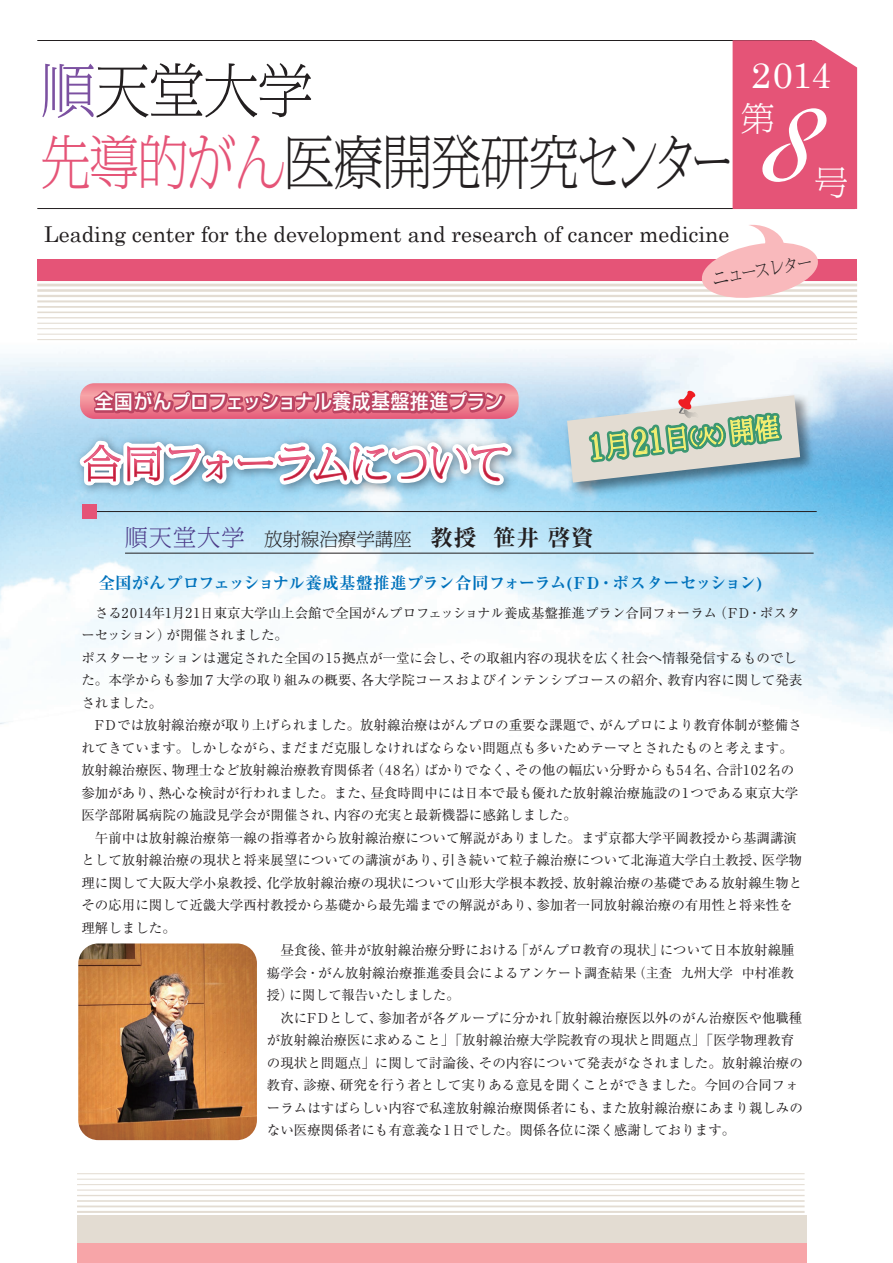
<style>
.page{position:relative;width:893px;height:1263px;background:#fff}
.page>*{position:absolute;margin:0;border:0;box-sizing:border-box;transform-origin:0 0}
.t1{font:224.1px "Bickham Script Pro";color:#fff}
.t2{font:300 57.45px/72.2px "M News M Pro";color:#231f20;scale:.95 1}
.t3{font:36px "Century";color:#fff}
.t4{font:300 33px "M News M Pro";color:#fff}
.t5{font:300 25.5px "M News M Pro";color:#f4ef71;scale:.91 1}
.t6{font:21.75px "Century";color:#231f20}
.t7{font:500 19.5px "Shin Go Pro";color:#fff;scale:.95 1}
.t8{font:300 18px "M News M Pro";letter-spacing:.025em;color:#231f20}
.t9{font:700 expanded 16.5px "Ryumin Pro";letter-spacing:.025em;color:#0072bc}
.t10{font:300 15.45px "M News M Pro";color:#231f20;scale:.9 1}
.t11{font:13.5px/22.5px "Ryumin Pro";color:#231f20}
.s1{color:#7c51a1}
.s2{color:#e55477}
.s3{font-size:19.05px}
.s4{font-size:31.95px}
.s5{font-size:19.2px}
.s6{font-size:22.5px;color:#4c3b89}
.s7{font-family:"Ryumin Pro";font-weight:700;font-stretch:expanded;font-size:22.65px}
</style>
<div class="page">
<img style="left:0;top:333px;width:893px;height:391px">
<div style="left:77px;top:1216px;width:729px;height:47px;background:#e3dcd2"></div>
<hr style="left:37px;top:284px;width:820px;height:2px;background:#e3dcd2">
<hr style="left:37px;top:289px;width:820px;height:3px;background:#e3dcd2">
<hr style="left:37px;top:295px;width:820px;height:2px;background:#e3dcd2">
<hr style="left:37px;top:300px;width:820px;height:2px;background:#e3dcd2">
<hr style="left:37px;top:306px;width:820px;height:2px;background:#e3dcd2">
<hr style="left:37px;top:312px;width:820px;height:1px;background:#e3dcd2">
<hr style="left:37px;top:317px;width:820px;height:1px;background:#e3dcd2">
<hr style="left:37px;top:323px;width:820px;height:1px;background:#e3dcd2">
<hr style="left:37px;top:328px;width:820px;height:1px;background:#e3dcd2">
<hr style="left:37px;top:334px;width:820px;height:1px;background:#e3dcd2">
<hr style="left:37px;top:339px;width:820px;height:1px;background:#e3dcd2">
<hr style="left:77px;top:1211px;width:728px;height:2px;background:#e3dcd2">
<hr style="left:77px;top:1205px;width:728px;height:2px;background:#e3dcd2">
<hr style="left:77px;top:1200px;width:728px;height:2px;background:#e3dcd2">
<hr style="left:77px;top:1195px;width:728px;height:1px;background:#e3dcd2">
<hr style="left:77px;top:1189px;width:728px;height:1px;background:#e3dcd2">
<hr style="left:77px;top:1184px;width:728px;height:1px;background:#e3dcd2">
<hr style="left:77px;top:1179px;width:728px;height:1px;background:#e3dcd2">
<hr style="left:77px;top:1173px;width:728px;height:1px;background:#e3dcd2">
<hr style="left:37px;top:40px;width:775px;height:1px;background:#231f20">
<hr style="left:37px;top:208px;width:818px;height:1px;background:#231f20">
<div style="left:733px;top:40px;width:124px;height:169px;background:#e55477"></div>
<div style="left:37px;top:259px;width:820px;height:22px;background:#e55477"></div>
<div style="left:77px;top:1243px;width:729px;height:20px;background:#f7a5a8"></div>
<img style="left:78px;top:943px;width:179px;height:197px">
<svg style="left:699px;top:224px;width:121px;height:77px"></svg>
<hr style="left:97px;top:511px;width:720px;height:1px;background:#231f20">
<hr style="left:125px;top:553px;width:689px;height:1px;background:#231f20">
<img style="left:800px;top:389px;width:21px;height:115px">
<svg style="left:72px;top:333px;width:728px;height:391px"></svg>
<h2 class="t2" style="left:41px;top:51px;width:728px"><span class="s1">順</span>天堂大学<br><span class="s2">先導的がん</span>医療開発研究センター</h2>
<h3 class="t6" style="left:44px;top:216px;width:687px">Leading center for the development and research of cancer medicine</h3>
<h3 class="t3" style="left:751px;top:44px;width:82px">2014</h3>
<h3 class="t4" style="left:741px;top:94px;width:34px">第</h3>
<h1 class="t1" style="left:762px;top:-29px;width:103px">8</h1>
<h3 class="t4" style="left:815px;top:159px;width:34px">号</h3>
<h3 class="t7" style="left:95px;top:385px;width:431px">全国がんプロフェッショナル養成基盤推進プラン</h3>
<p class="t10" style="left:711px;top:268px;width:113px;rotate:-10deg"><span class="s3">ニュ</span>ースレター</p>
<h3 class="t5" style="left:587px;top:431px;width:210px;rotate:-7deg"><span class="s4">1</span>月<span class="s4">21</span>日<span class="s5">（火）</span>開催</h3>
<h3 class="t8" style="left:125px;top:526px;width:470px"><span class="s6">順天堂大学</span>　放射線治療学講座　<span class="s7">教授 笹井 啓資</span></h3>
<p class="t9" style="left:81px;top:570px;width:682px">　全国がんプロフェッショナル養成基盤推進プラン合同フォーラム(FD・ポスターセッション)</p>
<p class="t11" style="left:81px;top:600px;width:722px;text-indent:14px">さる2014年1月21日東京大学山上会館で全国がんプロフェッショナル養成基盤推進プラン合同フォーラム（FD・ポスターセッション）が開催されました。<br>ポスターセッションは選定された全国の15拠点が一堂に会し、その取組内容の現状を広く社会へ情報発信するものでした。本学からも参加７大学の取り組みの概要、各大学院コースおよびインテンシブコースの紹介、教育内容に関して発表されました。</p>
<p class="t11" style="left:95px;top:713px;width:708px">FDでは放射線治療が取り上げられました。放射線治療はがんプロの重要な課題で、がんプロにより教育体制が整備さ</p>
<p class="t11" style="left:81px;top:735px;width:713px">れてきています。しかしながら、まだまだ克服しなければならない問題点も多いためテーマとされたものと考えます。</p>
<p class="t11" style="left:81px;top:758px;width:714px">放射線治療医、物理士など放射線治療教育関係者（48名）ばかりでなく、その他の幅広い分野からも54名、合計102名の</p>
<p class="t11" style="left:81px;top:780px;width:718px">参加があり、熱心な検討が行われました。また、昼食時間中には日本で最も優れた放射線治療施設の1つである東京大学</p>
<p class="t11" style="left:81px;top:803px;width:497px">医学部附属病院の施設見学会が開催され、内容の充実と最新機器に感銘しました。</p>
<p class="t11" style="left:81px;top:825px;width:717px">　午前中は放射線治療第一線の指導者から放射線治療について解説がありました。まず京都大学平岡教授から基調講演</p>
<p class="t11" style="left:81px;top:848px;width:722px">として放射線治療の現状と将来展望についての講演があり、引き続いて粒子線治療について北海道大学白土教授、医学物</p>
<p class="t11" style="left:81px;top:870px;width:722px">理に関して大阪大学小泉教授、化学放射線治療の現状について山形大学根本教授、放射線治療の基礎である放射線生物と</p>
<p class="t11" style="left:81px;top:893px;width:713px">その応用に関して近畿大学西村教授から基礎から最先端までの解説があり、参加者一同放射線治療の有用性と将来性を</p>
<p class="t11" style="left:81px;top:915px;width:96px">理解しました。</p>
<p class="t11" style="left:267px;top:938px;width:529px">　昼食後、笹井が放射線治療分野における｢がんプロ教育の現状｣について日本放射線腫</p>
<p class="t11" style="left:267px;top:960px;width:529px">瘍学会・がん放射線治療推進委員会によるアンケート調査結果（主査 九州大学 中村准教</p>
<p class="t11" style="left:267px;top:983px;width:194px">授）に関して報告いたしました。</p>
<p class="t11" style="left:280px;top:1005px;width:523px">次にFDとして、参加者が各グループに分かれ「放射線治療医以外のがん治療医や他職種</p>
<p class="t11" style="left:267px;top:1028px;width:529px">が放射線治療医に求めること」「放射線治療大学院教育の現状と問題点」「医学物理教育</p>
<p class="t11" style="left:267px;top:1050px;width:537px">の現状と問題点」に関して討論後、その内容について発表がなされました。放射線治療の</p>
<p class="t11" style="left:267px;top:1073px;width:533px">教育、診療、研究を行う者として実りある意見を聞くことができました。今回の合同フォ</p>
<p class="t11" style="left:267px;top:1095px;width:537px">ーラムはすばらしい内容で私達放射線治療関係者にも、また放射線治療にあまり親しみの</p>
<p class="t11" style="left:267px;top:1118px;width:470px">ない医療関係者にも有意義な1日でした。関係各位に深く感謝しております。</p>
</div>
